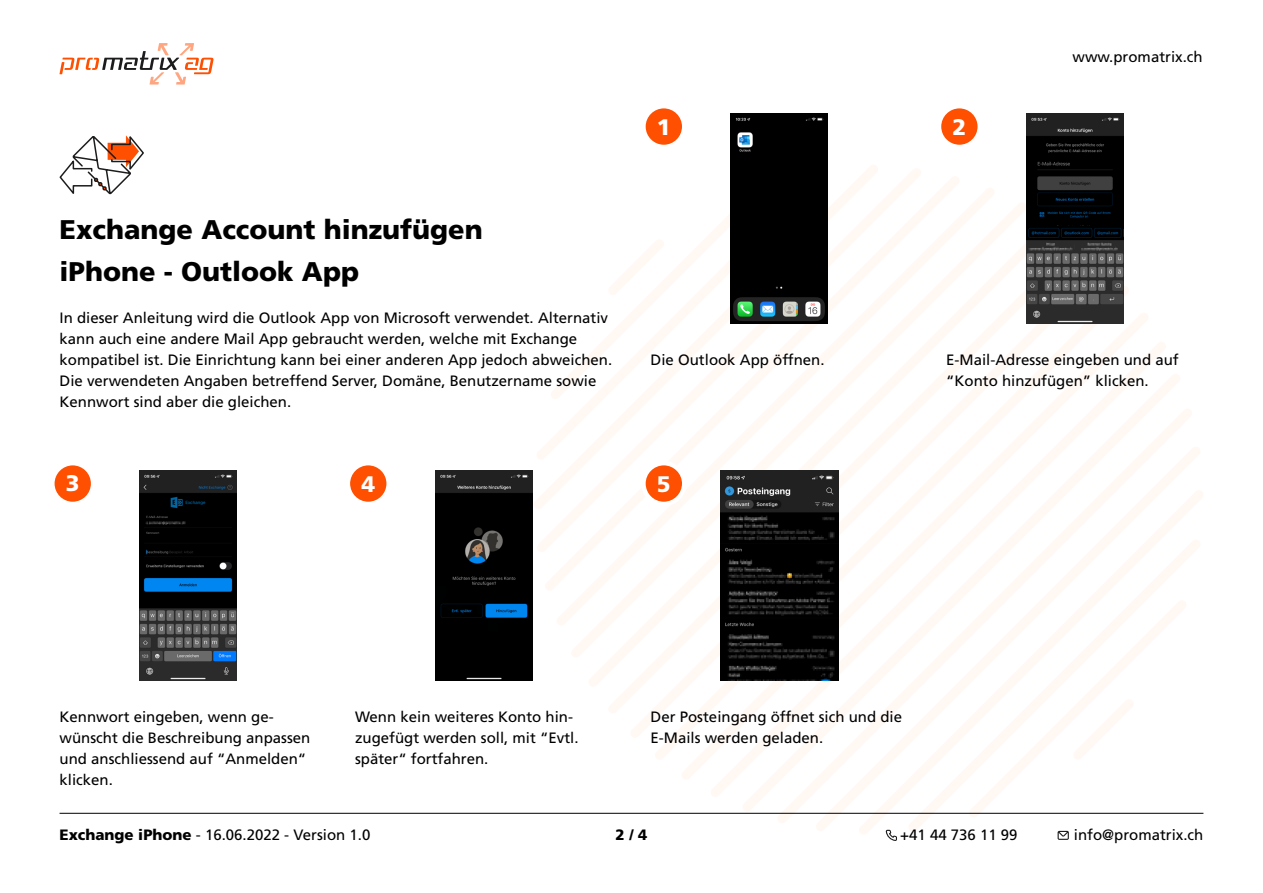
<style>
.page{position:relative;width:1263px;height:893px;background:#fff}
.page>*{position:absolute;margin:0;border:0;box-sizing:border-box;transform-origin:0 0}
.t1{font:900 27px/42px "Frutiger";color:#000}
.t2{font:900 22.5px "Frutiger";color:#fff}
.t3{font:15px/21px "Frutiger";color:#000}
.t4{font:900 15px "Frutiger";color:#000}
.s1{font-weight:900}
</style>
<div class="page">
<svg style="left:545px;top:176px;width:414px;height:414px"></svg>
<svg style="left:556px;top:188px;width:438px;height:437px"></svg>
<svg style="left:571px;top:202px;width:455px;height:455px"></svg>
<svg style="left:588px;top:220px;width:438px;height:466px"></svg>
<svg style="left:608px;top:239px;width:418px;height:474px"></svg>
<svg style="left:630px;top:261px;width:396px;height:476px"></svg>
<svg style="left:655px;top:286px;width:473px;height:473px"></svg>
<svg style="left:681px;top:313px;width:467px;height:466px"></svg>
<svg style="left:710px;top:342px;width:455px;height:455px"></svg>
<svg style="left:742px;top:374px;width:438px;height:437px"></svg>
<svg style="left:777px;top:409px;width:415px;height:414px"></svg>
<svg style="left:816px;top:447px;width:384px;height:384px"></svg>
<svg style="left:859px;top:490px;width:345px;height:344px"></svg>
<svg style="left:908px;top:540px;width:293px;height:291px"></svg>
<svg style="left:969px;top:600px;width:218px;height:217px"></svg>
<svg style="left:1073px;top:699px;width:61px;height:61px"></svg>
<svg style="left:60px;top:43px;width:153px;height:42px"></svg>
<svg style="left:1057px;top:831px;width:12px;height:9px"></svg>
<svg style="left:886px;top:830px;width:11px;height:11px"></svg>
<hr style="left:60px;top:813px;width:1143px;height:1px;background:#000">
<img style="left:731px;top:113px;width:97px;height:210px">
<img style="left:1026px;top:113px;width:97px;height:210px">
<img style="left:140px;top:470px;width:97px;height:210px">
<img style="left:435px;top:470px;width:97px;height:210px">
<img style="left:720px;top:470px;width:118px;height:210px">
<div style="left:643px;top:106px;width:41px;height:41px;background:#ff4f00;border-radius:50%"></div>
<div style="left:641px;top:104px;width:45px;height:45px;border:4px solid #fff;border-radius:50%"></div>
<div style="left:939px;top:106px;width:41px;height:41px;background:#ff4f00;border-radius:50%"></div>
<div style="left:937px;top:104px;width:45px;height:45px;border:4px solid #fff;border-radius:50%"></div>
<div style="left:52px;top:463px;width:41px;height:41px;background:#ff4f00;border-radius:50%"></div>
<div style="left:50px;top:461px;width:45px;height:45px;border:4px solid #fff;border-radius:50%"></div>
<div style="left:348px;top:463px;width:41px;height:41px;background:#ff4f00;border-radius:50%"></div>
<div style="left:346px;top:461px;width:45px;height:45px;border:4px solid #fff;border-radius:50%"></div>
<div style="left:643px;top:463px;width:41px;height:41px;background:#ff4f00;border-radius:50%"></div>
<div style="left:641px;top:461px;width:45px;height:45px;border:4px solid #fff;border-radius:50%"></div>
<svg style="left:59px;top:135px;width:85px;height:60px"></svg>
<h1 class="t1" style="left:60px;top:208px;width:425px">Exchange Account hinzufügen iPhone - Outlook App</h1>
<p class="t3" style="left:60px;top:308px;width:554px">In dieser Anleitung wird die Outlook App von Microsoft verwendet. Alternativ kann auch eine andere Mail App gebraucht werden, welche mit Exchange kompatibel ist. Die Einrichtung kann bei einer anderen App jedoch abweichen.<br>Die verwendeten Angaben betreffend Server, Domäne, Benutzername sowie Kennwort sind aber die gleichen.</p>
<h2 class="t2" style="left:657px;top:113px;width:15px">1</h2>
<h2 class="t2" style="left:952px;top:113px;width:15px">2</h2>
<p class="t3" style="left:1073px;top:46px;width:132px">www.promatrix.ch</p>
<p class="t3" style="left:651px;top:350px;width:175px">Die Outlook App öffnen.</p>
<p class="t3" style="left:946px;top:350px;width:234px">E-Mail-Adresse eingeben und auf “Konto hinzufügen” klicken.</p>
<h2 class="t2" style="left:66px;top:470px;width:15px">3</h2>
<h2 class="t2" style="left:361px;top:470px;width:15px">4</h2>
<h2 class="t2" style="left:657px;top:470px;width:15px">5</h2>
<p class="t3" style="left:60px;top:706px;width:252px">Kennwort eingeben, wenn ge&shy;wünscht die Beschreibung anpassen und anschliessend auf “Anmelden“ klicken.</p>
<p class="t3" style="left:355px;top:706px;width:225px">Wenn kein weiteres Konto hin&shy;zugefügt werden soll, mit “Evtl. später“ fortfahren.</p>
<p class="t3" style="left:60px;top:824px;width:312px"><span class="s1">Exchange iPhone</span> - 16.06.2022 - Version 1.0</p>
<p class="t3" style="left:651px;top:706px;width:253px">Der Posteingang öffnet sich und die<br>E-Mails werden geladen.</p>
<p class="t4" style="left:616px;top:826px;width:33px">2 / 4</p>
<p class="t3" style="left:900px;top:824px;width:119px">+41 44 736 11 99</p>
<p class="t3" style="left:1074px;top:824px;width:131px">info@promatrix.ch</p>
</div>
